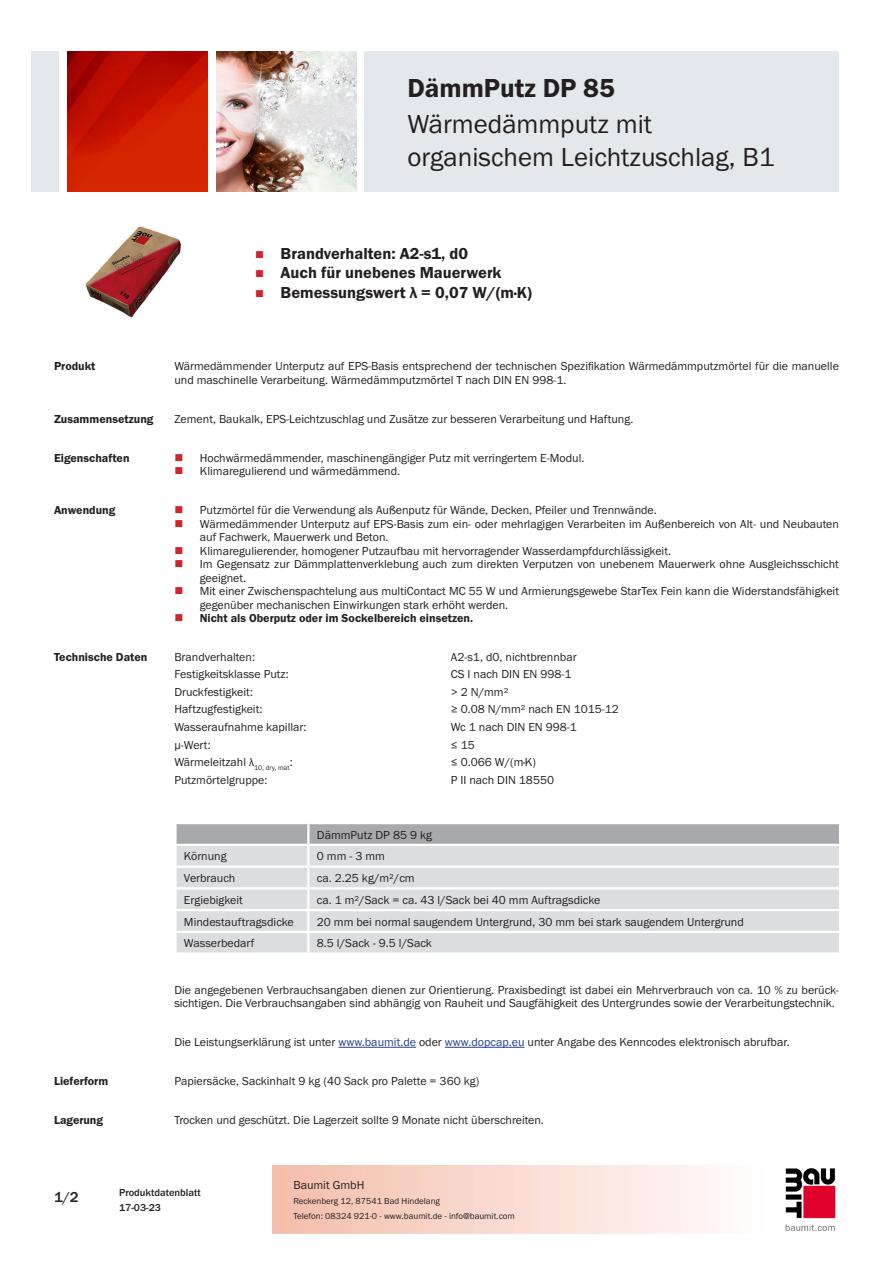
<style>
.page{position:relative;width:893px;height:1263px;background:#fff}
.page>*{position:absolute;margin:0;border:0;box-sizing:border-box;transform-origin:0 0}
.PDS_Produktname_Land{font:27px/32.4px "BM Franklin Gothic URW Boo";color:#231f20}
.PDS_Produktname{font:27px "BM Franklin Gothic URW Dem";color:#231f20}
.t1{font:16.5px "BM Franklin Gothic URW Dem";color:#231f20}
.t2{font:500 15px "BM Franklin Gothic URW";color:#231f20}
.PDS_Standard{font:12px/13.5px "BM Franklin Gothic URW Boo";color:#231f20}
.PDS_Standard_linksbü{font:12px "BM Franklin Gothic URW Boo";color:#231f20}
.PDS_Header{font:12px "BM Franklin Gothic URW Dem";color:#231f20}
.t3{font:500 10.5px/15px "BM Franklin Gothic URW";color:#231f20}
.t4{font:9px/15px "BM Franklin Gothic URW Boo";color:#231f20}
.s1{color:#253f8e}
</style>
<div class="page">
<img style="left:785px;top:1168px;width:51px;height:63px">
<div style="left:32px;top:51px;width:27px;height:140px;background:#e2e8eb"></div>
<img style="left:68px;top:52px;width:140px;height:139px">
<img style="left:216px;top:51px;width:141px;height:140px">
<div style="left:365px;top:51px;width:474px;height:140px;background:#e2e8eb"></div>
<img style="left:85px;top:226px;width:96px;height:92px">
<div style="left:177px;top:889px;width:662px;height:63px;background:#dcdddf"></div>
<svg style="left:176px;top:823px;width:664px;height:64px;background:#cfd0d2"></svg>
<hr style="left:307px;top:889px;width:2px;height:20px;background:#fff">
<hr style="left:174px;top:909px;width:134px;height:2px;background:#fff">
<hr style="left:308px;top:909px;width:533px;height:2px;background:#fff">
<hr style="left:307px;top:911px;width:2px;height:20px;background:#fff">
<hr style="left:174px;top:931px;width:134px;height:2px;background:#fff">
<hr style="left:308px;top:931px;width:533px;height:2px;background:#fff">
<svg style="left:307px;top:933px;width:2px;height:19px"></svg>
<hr style="left:338px;top:1047px;width:78px;height:1px;background:#253f8e">
<hr style="left:445px;top:1047px;width:80px;height:1px;background:#253f8e">
<p class="PDS_Produktname" style="left:407px;top:71px;width:209px">DämmPutz DP 85</p>
<p class="PDS_Produktname_Land" style="left:407px;top:109px;width:369px">Wärmedämmputz mit organischem Leichtzuschlag, B1</p>
<p class="t1" style="left:281px;top:243px;width:189px">Brandverhalten: A2-s1, d0</p>
<p class="t1" style="left:281px;top:263px;width:222px">Auch für unebenes Mauerwerk</p>
<p class="t1" style="left:281px;top:282px;width:253px">Bemessungswert λ = 0,07 W/(m·K)</p>
<p class="PDS_Header" style="left:54px;top:359px;width:43px">Produkt</p>
<p class="PDS_Standard" style="left:174px;top:360px;width:666px">Wärmedämmender Unterputz auf EPS-Basis entsprechend der technischen Spezifikation Wärmedämmputzmörtel für die manuelle und maschinelle Verarbeitung. Wärmedämmputzmörtel T nach DIN EN 998-1.</p>
<p class="PDS_Header" style="left:54px;top:411px;width:101px">Zusammensetzung</p>
<p class="PDS_Standard" style="left:174px;top:412px;width:461px">Zement, Baukalk, EPS-Leichtzuschlag und Zusätze zur besseren Verarbeitung und Haftung.</p>
<p class="PDS_Header" style="left:54px;top:450px;width:77px">Eigenschaften</p>
<p class="PDS_Standard" style="left:200px;top:451px;width:386px">Hochwärmedämmender, maschinengängiger Putz mit verringertem E-Modul.</p>
<p class="PDS_Standard" style="left:200px;top:465px;width:202px">Klimaregulierend und wärmedämmend.</p>
<p class="PDS_Header" style="left:54px;top:503px;width:63px">Anwendung</p>
<p class="PDS_Standard" style="left:200px;top:503px;width:458px">Putzmörtel für die Verwendung als Außenputz für Wände, Decken, Pfeiler und Trennwände.</p>
<p class="PDS_Standard" style="left:200px;top:517px;width:641px">Wärmedämmender Unterputz auf EPS-Basis zum ein- oder mehrlagigen Verarbeiten im Außenbereich von Alt- und Neubauten auf Fachwerk, Mauerwerk und Beton.</p>
<p class="PDS_Standard" style="left:200px;top:544px;width:473px">Klimaregulierender, homogener Putzaufbau mit hervorragender Wasserdampfdurchlässigkeit.</p>
<p class="PDS_Standard" style="left:200px;top:557px;width:641px">Im Gegensatz zur Dämmplattenverklebung auch zum direkten Verputzen von unebenem Mauerwerk ohne Ausgleichsschicht geeignet.</p>
<p class="PDS_Standard" style="left:200px;top:584px;width:641px">Mit einer Zwischenspachtelung aus multiContact MC 55 W und Armierungsgewebe StarTex Fein kann die Widerstandsfähigkeit gegenüber mechanischen Einwirkungen stark erhöht werden.</p>
<p class="PDS_Header" style="left:200px;top:611px;width:275px">Nicht als Oberputz oder im Sockelbereich einsetzen.</p>
<p class="PDS_Header" style="left:54px;top:649px;width:95px">Technische Daten</p>
<p class="PDS_Standard_linksbü" style="left:174px;top:649px;width:82px">Brandverhalten:</p>
<p class="PDS_Standard_linksbü" style="left:451px;top:649px;width:127px">A2-s1, d0, nichtbrennbar</p>
<p class="PDS_Standard_linksbü" style="left:174px;top:667px;width:116px">Festigkeitsklasse Putz:</p>
<p class="PDS_Standard_linksbü" style="left:451px;top:667px;width:122px">CS I nach DIN EN 998-1</p>
<p class="PDS_Standard_linksbü" style="left:174px;top:684px;width:80px">Druckfestigkeit:</p>
<p class="PDS_Standard_linksbü" style="left:451px;top:684px;width:59px">&gt; 2 N/mm²</p>
<p class="PDS_Standard_linksbü" style="left:174px;top:702px;width:90px">Haftzugfestigkeit:</p>
<p class="PDS_Standard_linksbü" style="left:451px;top:702px;width:170px">≥ 0.08 N/mm² nach EN 1015-12</p>
<p class="PDS_Standard_linksbü" style="left:174px;top:719px;width:134px">Wasseraufnahme kapillar:</p>
<p class="PDS_Standard_linksbü" style="left:451px;top:719px;width:128px">Wc 1 nach DIN EN 998-1</p>
<p class="PDS_Standard_linksbü" style="left:174px;top:737px;width:38px">μ-Wert:</p>
<p class="PDS_Standard_linksbü" style="left:451px;top:737px;width:26px">≤ 15</p>
<p class="PDS_Standard_linksbü" style="left:174px;top:754px;width:120px">Wärmeleitzahl λ<sub>10,</sub> <sub>dry,</sub> <sub>mat</sub>:</p>
<p class="PDS_Standard_linksbü" style="left:451px;top:754px;width:87px">≤ 0.066 W/(m·K)</p>
<p class="PDS_Standard_linksbü" style="left:174px;top:772px;width:95px">Putzmörtelgruppe:</p>
<p class="PDS_Standard_linksbü" style="left:451px;top:772px;width:105px">P II nach DIN 18550</p>
<p class="PDS_Standard_linksbü" style="left:317px;top:827px;width:117px">DämmPutz DP 85 9 kg</p>
<p class="PDS_Standard_linksbü" style="left:184px;top:849px;width:44px">Körnung</p>
<p class="PDS_Standard_linksbü" style="left:317px;top:849px;width:70px">0 mm - 3 mm</p>
<p class="PDS_Standard_linksbü" style="left:184px;top:870px;width:53px">Verbrauch</p>
<p class="PDS_Standard_linksbü" style="left:317px;top:870px;width:99px">ca. 2.25 kg/m²/cm</p>
<p class="PDS_Standard_linksbü" style="left:184px;top:892px;width:60px">Ergiebigkeit</p>
<p class="PDS_Standard_linksbü" style="left:317px;top:892px;width:285px">ca. 1 m²/Sack = ca. 43 l/Sack bei 40 mm Auftragsdicke</p>
<p class="PDS_Standard_linksbü" style="left:184px;top:914px;width:111px">Mindestauftragsdicke</p>
<p class="PDS_Standard_linksbü" style="left:317px;top:914px;width:428px">20 mm bei normal saugendem Untergrund, 30 mm bei stark saugendem Untergrund</p>
<p class="PDS_Standard_linksbü" style="left:184px;top:936px;width:72px">Wasserbedarf</p>
<p class="PDS_Standard_linksbü" style="left:317px;top:936px;width:116px">8.5 l/Sack - 9.5 l/Sack</p>
<p class="PDS_Standard" style="left:174px;top:983px;width:666px">Die angegebenen Verbrauchsangaben dienen zur Orientierung. Praxisbedingt ist dabei ein Mehrverbrauch von ca. 10 % zu berück&shy;sichtigen. Die Verbrauchsangaben sind abhängig von Rauheit und Saugfähigkeit des Untergrundes sowie der Verarbeitungstechnik.</p>
<p class="PDS_Standard" style="left:174px;top:1035px;width:617px">Die Leistungserklärung ist unter <span class="s1">www.baumit.de</span> oder <span class="s1">www.dopcap.eu</span> unter Angabe des Kenncodes elektronisch abrufbar.</p>
<p class="PDS_Header" style="left:54px;top:1073px;width:56px">Lieferform</p>
<p class="PDS_Standard" style="left:174px;top:1074px;width:306px">Papiersäcke, Sackinhalt 9 kg (40 Sack pro Palette = 360 kg)</p>
<p class="PDS_Header" style="left:54px;top:1112px;width:51px">Lagerung</p>
<p class="PDS_Standard" style="left:174px;top:1113px;width:371px">Trocken und geschützt. Die Lagerzeit sollte 9 Monate nicht überschreiten.</p>
<p class="t2" style="left:54px;top:1188px;width:26px">1/2</p>
<p class="t3" style="left:119px;top:1185px;width:83px">Produktdatenblatt<br>17-03-23</p>
<p class="PDS_Standard" style="left:293px;top:1178px;width:73px">Baumit GmbH</p>
<p class="t4" style="left:293px;top:1193px;width:223px">Reckenberg 12, 87541 Bad Hindelang<br>Telefon: 08324 921-0 - www.baumit.de - info@baumit.com</p>
</div>
